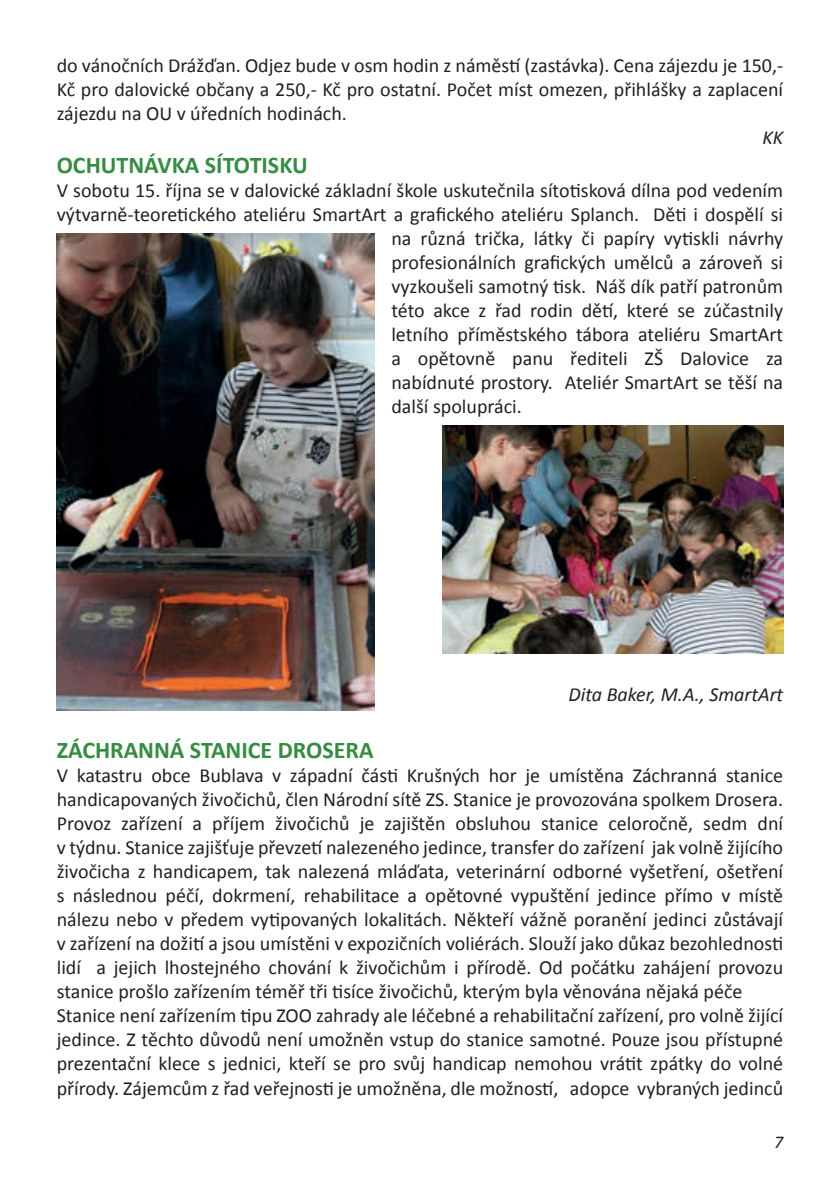
<style>
.page{position:relative;width:840px;height:1191px;background:#fff}
.page>*{position:absolute;margin:0;border:0;box-sizing:border-box;transform-origin:0 0}
.t1{font:700 24px "Calibri";color:#368c43}
.t2{font:20px/24px "Calibri";color:#231f20;text-align:justify}
.t3{font:italic 20px "Calibri";color:#231f20}
.t4{font:italic 18px "Calibri";color:#231f20}
</style>
<div class="page">
<img style="left:57px;top:234px;width:317px;height:476px">
<img style="left:442px;top:426px;width:340px;height:227px">
<p class="t2" style="left:57px;top:53px;width:727px">do vánočních Drážďan. Odjez bude v osm hodin z náměstí (zastávka). Cena zájezdu je 150,- Kč pro dalovické občany a 250,- Kč pro ostatní. Počet míst omezen, přihlášky a zaplacení zájezdu na OU v úředních hodinách.</p>
<p class="t3" style="left:762px;top:123px;width:22px">KK</p>
<p class="t1" style="left:57px;top:149px;width:252px">OCHUTNÁVKA SÍTOTISKU</p>
<p class="t2" style="left:57px;top:178px;width:727px">V sobotu 15. října se v dalovické základní škole uskutečnila sítotisková dílna pod vedením</p>
<p class="t2" style="left:57px;top:202px;width:727px">výtvarně-teoretického ateliéru SmartArt a grafického ateliéru Splanch. Děti i dospělí si</p>
<p class="t2" style="left:391px;top:226px;width:393px">na různá trička, látky či papíry vytiskli návrhy</p>
<p class="t2" style="left:391px;top:250px;width:393px">profesionálních grafických umělců a zároveň si</p>
<p class="t2" style="left:391px;top:274px;width:393px">vyzkoušeli samotný tisk. Náš dík patří patronům</p>
<p class="t2" style="left:391px;top:298px;width:393px">této akce z řad rodin dětí, které se zúčastnily</p>
<p class="t2" style="left:391px;top:322px;width:393px">letního příměstského tábora ateliéru SmartArt</p>
<p class="t2" style="left:391px;top:346px;width:393px">a opětovně panu řediteli ZŠ Dalovice za</p>
<p class="t2" style="left:391px;top:370px;width:393px">nabídnuté prostory. Ateliér SmartArt se těší na</p>
<p class="t2" style="left:391px;top:394px;width:132px">další spolupráci.</p>
<p class="t3" style="left:568px;top:680px;width:216px">Dita Baker, M.A., SmartArt</p>
<p class="t1" style="left:57px;top:735px;width:318px">ZÁCHRANNÁ STANICE DROSERA</p>
<p class="t2" style="left:57px;top:764px;width:727px;text-align:left">V katastru obce Bublava v západní části Krušných hor je umístěna Záchranná stanice handicapovaných živočichů, člen Národní sítě ZS. Stanice je provozována spolkem Drosera.<br>Provoz zařízení a příjem živočichů je zajištěn obsluhou stanice celoročně, sedm dní v týdnu. Stanice zajišťuje převzetí nalezeného jedince, transfer do zařízení jak volně žijícího živočicha z handicapem, tak nalezená mláďata, veterinární odborné vyšetření, ošetření s následnou péčí, dokrmení, rehabilitace a opětovné vypuštění jedince přímo v místě nálezu nebo v předem vytipovaných lokalitách. Někteří vážně poranění jedinci zůstávají v zařízení na dožití a jsou umístěni v expozičních voliérách. Slouží jako důkaz bezohlednosti lidí a jejich lhostejného chování k živočichům i přírodě. Od počátku zahájení provozu stanice prošlo zařízením téměř tři tisíce živočichů, kterým byla věnována nějaká péče Stanice není zařízením tipu ZOO zahrady ale léčebné a rehabilitační zařízení, pro volně žijící jedince. Z těchto důvodů není umožněn vstup do stanice samotné. Pouze jsou přístupné prezentační klece s jednici, kteří se pro svůj handicap nemohou vrátit zpátky do volné přírody. Zájemcům z řad veřejnosti je umožněna, dle možností, adopce vybraných jedinců</p>
<p class="t4" style="left:773px;top:1129px;width:11px">7</p>
</div>
